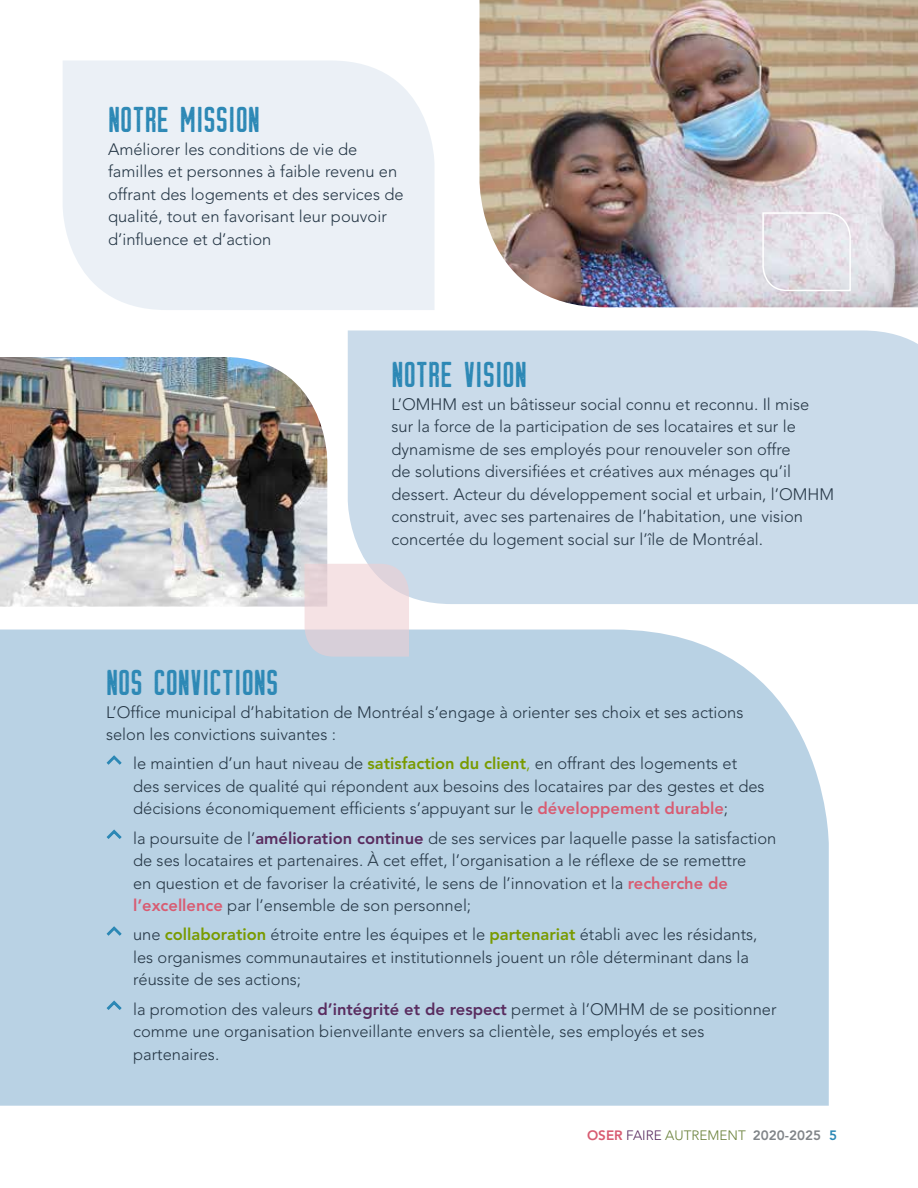
<style>
.page{position:relative;width:918px;height:1188px;background:#fff}
.page>*{position:absolute;margin:0;border:0;box-sizing:border-box;transform-origin:0 0}
.t1{font:36px "Cache Pressed";color:#2c88b5}
.t2{font:300 16.5px/22.5px "Avenir";color:#263746}
.t3{font:300 13.5px "Avenir";color:#6a813b}
.s1{font-weight:800;color:#799a00}
.s2{color:#799a00}
.s3{font-weight:800;color:#d85c72}
.s4{font-weight:800;color:#592c5f}
.s5{color:#592c5f}
.s6{font-weight:800;color:#818589}
.s7{font-weight:800;color:#2c88b5}
</style>
<div class="page">
<img style="left:480px;top:0;width:438px;height:307px">
<img style="left:0;top:357px;width:327px;height:250px">
<div style="left:348px;top:330px;width:570px;height:274px;background:#cadbea"></div>
<div style="left:0;top:630px;width:829px;height:476px;background:#b9d2e4"></div>
<div style="left:63px;top:60px;width:372px;height:250px;background:#ebf0f6"></div>
<svg style="left:762px;top:212px;width:90px;height:80px;background:#e4e1e7"></svg>
<svg style="left:305px;top:564px;width:104px;height:93px;background:#e7d9df"></svg>
<svg style="left:106px;top:754px;width:17px;height:12px"></svg>
<svg style="left:106px;top:828px;width:17px;height:12px"></svg>
<svg style="left:106px;top:925px;width:17px;height:12px"></svg>
<svg style="left:106px;top:999px;width:17px;height:12px"></svg>
<h1 class="t1" style="left:108px;top:103px;width:154px">NOTRE MISSION</h1>
<p class="t2" style="left:108px;top:138px;width:297px">Améliorer les conditions de vie de familles et personnes à faible revenu en offrant des logements et des services de qualité, tout en favorisant leur pouvoir d’influence et d’action</p>
<h1 class="t1" style="left:392px;top:359px;width:137px">NOTRE vISION</h1>
<p class="t2" style="left:392px;top:393px;width:444px">L’OMHM est un bâtisseur social connu et reconnu. Il mise sur la force de la participation de ses locataires et sur le dynamisme de ses employés pour renouveler son offre<br>de solutions diversifiées et créatives aux ménages qu’il dessert. Acteur du développement social et urbain, l’OMHM construit, avec ses partenaires de l’habitation, une vision concertée du logement social sur l’île de Montréal.</p>
<h1 class="t1" style="left:106px;top:666px;width:174px">NOS CONVICTIONS</h1>
<p class="t2" style="left:106px;top:701px;width:639px">L’Office municipal d’habitation de Montréal s’engage à orienter ses choix et ses actions selon les convictions suivantes :</p>
<p class="t2" style="left:133px;top:752px;width:633px">le maintien d’un haut niveau de <span class="s1">satisfaction du client</span><span class="s2">,</span> en offrant des logements et des services de qualité qui répondent aux besoins des locataires par des gestes et des décisions économiquement efficients s’appuyant sur le <span class="s3">développement durable</span>;</p>
<p class="t2" style="left:133px;top:827px;width:645px">la poursuite de l’<span class="s4">amélioration continue</span> de ses services par laquelle passe la satisfaction de ses locataires et partenaires. À cet effet, l’organisation a le réflexe de se remettre<br>en question et de favoriser la créativité, le sens de l’innovation et la <span class="s3">recherche de l’excellence</span> par l’ensemble de son personnel;</p>
<p class="t2" style="left:133px;top:923px;width:626px">une <span class="s1">collaboration</span> étroite entre les équipes et le <span class="s1">partenariat</span> établi avec les résidants, les organismes communautaires et institutionnels jouent un rôle déterminant dans la réussite de ses actions;</p>
<p class="t2" style="left:133px;top:998px;width:645px">la promotion des valeurs <span class="s4">d’intégrité et de respect</span> permet à l’OMHM de se positionner comme une organisation bienveillante envers sa clientèle, ses employés et ses partenaires.</p>
<p class="t3" style="left:587px;top:1127px;width:251px"><span class="s3">OSER</span> <span class="s5">FAIRE</span> AUTREMENT <span class="s6">2020-2025</span> <span class="s7">5</span></p>
</div>
